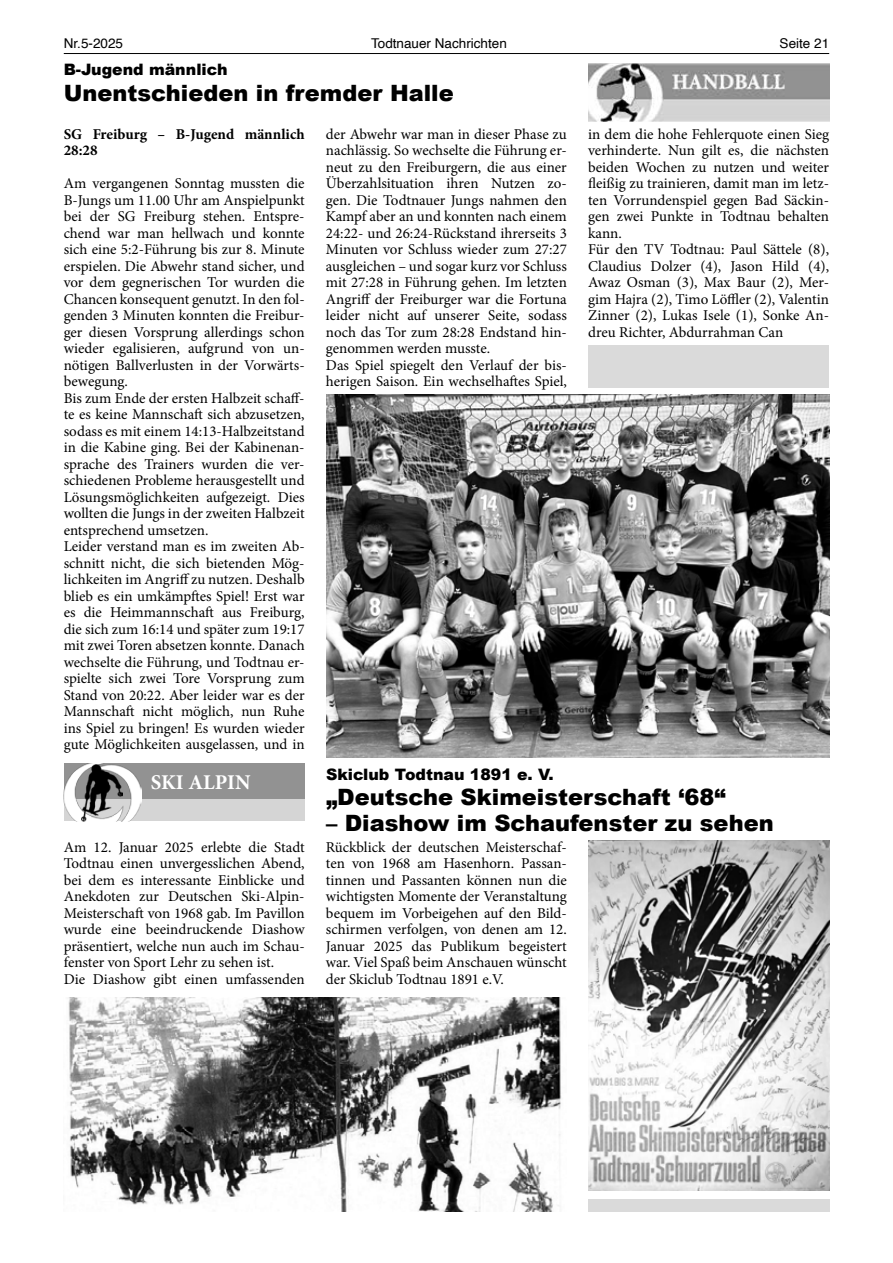
<style>
.page{position:relative;width:893px;height:1263px;background:#fff}
.page>*{position:absolute;margin:0;border:0;box-sizing:border-box;transform-origin:0 0}
.t1{font:900 22.5px "Arial";color:#000}
.t2{font:700 21px "Minion Pro";color:#fff}
.t3{font:900 15.75px "Arial";color:#000}
.t4{font:15px/16.5px "Minion Pro";color:#000}
.t5{font:700 15px/16.5px "Minion Pro";color:#000}
.t6{font:13.5px "Helvetica";color:#000}
</style>
<div class="page">
<hr style="left:64px;top:53px;width:765px;height:1px;background:#000">
<img style="left:326px;top:395px;width:503px;height:362px">
<div style="left:588px;top:345px;width:241px;height:42px;background:#dadada"></div>
<div style="left:588px;top:1199px;width:241px;height:13px;background:#dadada"></div>
<img style="left:588px;top:64px;width:241px;height:57px">
<div style="left:64px;top:764px;width:241px;height:57px;background:#d5d5d5"></div>
<div style="left:64px;top:764px;width:241px;height:35px;background:#929292"></div>
<img style="left:64px;top:766px;width:77px;height:55px">
<img style="left:82px;top:764px;width:40px;height:57px">
<img style="left:588px;top:841px;width:241px;height:349px">
<img style="left:68px;top:997px;width:493px;height:215px">
<p class="t6" style="left:64px;top:33px;width:61px">Nr.5-2025</p>
<p class="t6" style="left:371px;top:33px;width:137px">Todtnauer Nachrichten</p>
<p class="t6" style="left:780px;top:33px;width:51px">Seite 21</p>
<p class="t3" style="left:64px;top:58px;width:165px">B-Jugend männlich</p>
<h1 class="t1" style="left:64px;top:76px;width:392px">Unentschieden in fremder Halle</h1>
<p class="t5" style="left:64px;top:126px;width:242px">SG Freiburg – B-Jugend männlich<br>28:28</p>
<p class="t4" style="left:64px;top:175px;width:242px">Am vergangenen Sonntag mussten die B-Jungs um 11.00 Uhr am Anspielpunkt bei der SG Freiburg stehen. Entspre&shy;chend war man hellwach und konnte sich eine 5:2-Führung bis zur 8. Minute erspielen. Die Abwehr stand sicher, und vor dem gegnerischen Tor wurden die Chancen konsequent genutzt. In den fol&shy;genden 3 Minuten konnten die Freibur&shy;ger diesen Vorsprung allerdings schon wieder egalisieren, aufgrund von un&shy;nötigen Ballverlusten in der Vorwärts&shy;bewegung.<br>Bis zum Ende der ersten Halbzeit schaff&shy;te es keine Mannschaft sich abzusetzen, sodass es mit einem 14:13-Halbzeitstand in die Kabine ging. Bei der Kabinenan&shy;sprache des Trainers wurden die ver&shy;schiedenen Probleme herausgestellt und Lösungsmöglichkeiten aufgezeigt. Dies wollten die Jungs in der zweiten Halbzeit entsprechend umsetzen.<br>Leider verstand man es im zweiten Ab&shy;schnitt nicht, die sich bietenden Mög&shy;lichkeiten im Angriff zu nutzen. Deshalb blieb es ein umkämpftes Spiel! Erst war es die Heimmannschaft aus Freiburg, die sich zum 16:14 und später zum 19:17 mit zwei Toren absetzen konnte. Danach wechselte die Führung, und Todtnau er&shy;spielte sich zwei Tore Vorsprung zum Stand von 20:22. Aber leider war es der Mannschaft nicht möglich, nun Ruhe ins Spiel zu bringen! Es wurden wieder gute Möglichkeiten ausgelassen, und in</p>
<p class="t4" style="left:326px;top:126px;width:242px">der Abwehr war man in dieser Phase zu nachlässig. So wechselte die Führung er&shy;neut zu den Freiburgern, die aus einer Überzahlsituation ihren Nutzen zo&shy;gen. Die Todtnauer Jungs nahmen den Kampf aber an und konnten nach einem 24:22- und 26:24-Rückstand ihrerseits 3<br>Minuten vor Schluss wieder zum 27:27 ausgleichen – und sogar kurz vor Schluss mit 27:28 in Führung gehen. Im letzten Angriff der Freiburger war die Fortuna leider nicht auf unserer Seite, sodass noch das Tor zum 28:28 Endstand hin&shy;genommen werden musste.<br>Das Spiel spiegelt den Verlauf der bis&shy;herigen Saison. Ein wechselhaftes Spiel,</p>
<p class="t4" style="left:588px;top:126px;width:242px">in dem die hohe Fehlerquote einen Sieg verhinderte. Nun gilt es, die nächsten beiden Wochen zu nutzen und weiter fleißig zu trainieren, damit man im letz&shy;ten Vorrundenspiel gegen Bad Säckin&shy;gen zwei Punkte in Todtnau behalten kann.<br>Für den TV Todtnau: Paul Sättele (8), Claudius Dolzer (4), Jason Hild (4), Awaz Osman (3), Max Baur (2), Mer&shy;gim Hajra (2), Timo Löffler (2), Valentin Zinner (2), Lukas Isele (1), Sonke An&shy;dreu Richter, Abdurrahman Can</p>
<h2 class="t2" style="left:151px;top:767px;width:101px">SKI ALPIN</h2>
<p class="t3" style="left:326px;top:763px;width:229px">Skiclub Todtnau 1891 e. V.</p>
<h1 class="t1" style="left:326px;top:781px;width:401px">„Deutsche Skimeisterschaft ‘68“</h1>
<h1 class="t1" style="left:326px;top:806px;width:449px">– Diashow im Schaufenster zu sehen</h1>
<p class="t4" style="left:64px;top:839px;width:242px">Am 12. Januar 2025 erlebte die Stadt Todtnau einen unvergesslichen Abend, bei dem es interessante Einblicke und Anekdoten zur Deutschen Ski-Alpin-Meisterschaft von 1968 gab. Im Pavillon wurde eine beeindruckende Diashow präsentiert, welche nun auch im Schau&shy;fenster von Sport Lehr zu sehen ist.<br>Die Diashow gibt einen umfassenden</p>
<p class="t4" style="left:326px;top:839px;width:242px;text-align:justify">Rückblick der deutschen Meisterschaf&shy;ten von 1968 am Hasenhorn. Passan&shy;tinnen und Passanten können nun die wichtigsten Momente der Veranstaltung bequem im Vorbeigehen auf den Bild&shy;schirmen verfolgen, von denen am 12.<br>Januar 2025 das Publikum begeistert war. Viel Spaß beim Anschauen wünscht der Skiclub Todtnau 1891 e.V.</p>
</div>
